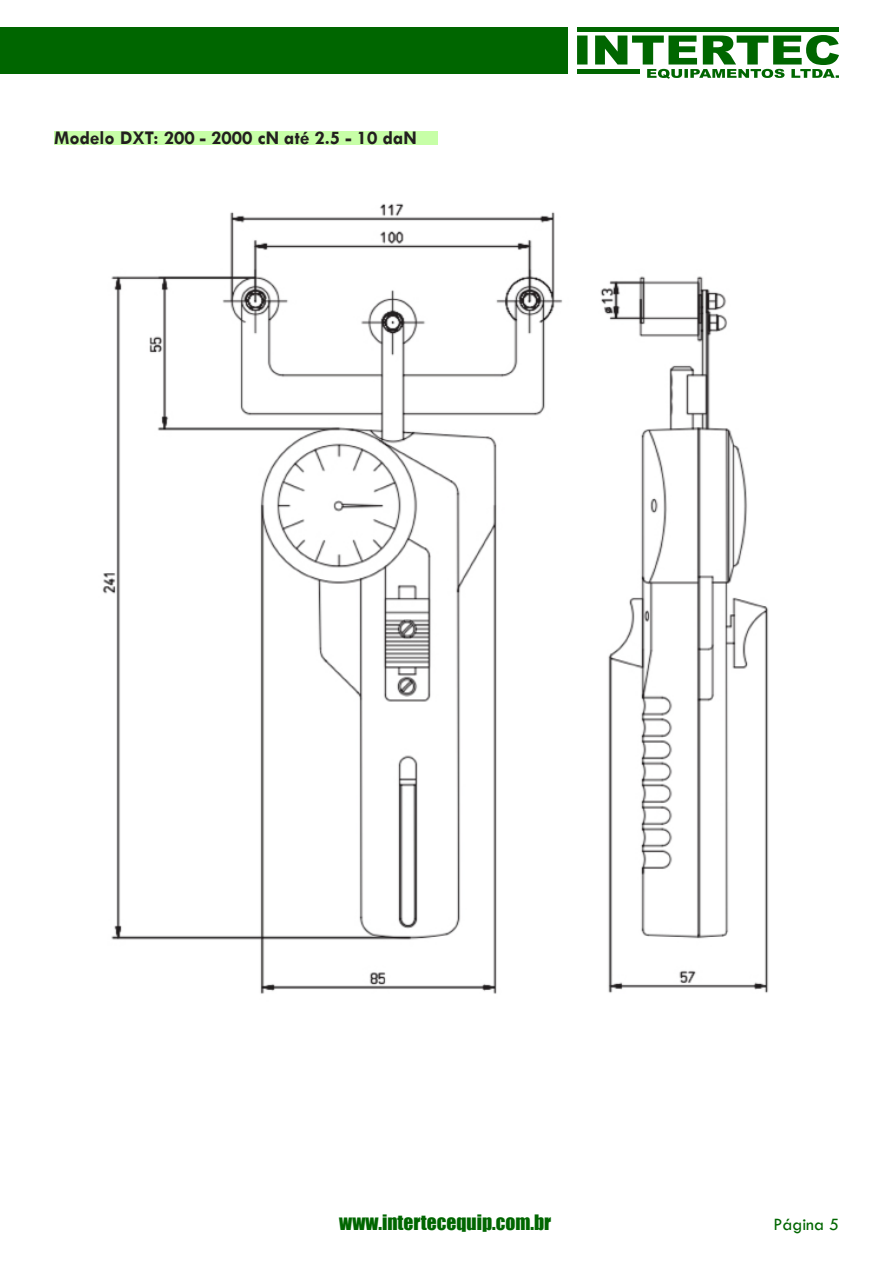
<style>
.page{position:relative;width:893px;height:1263px;background:#fff}
.page>*{position:absolute;margin:0;border:0;box-sizing:border-box;transform-origin:0 0}
.t1{font:700 19.5px "Tw Cen";color:#231f20}
.t2{font:19.5px "Impact";color:#060}
.t3{font:18px "Tw Cen";color:#060}
</style>
<div class="page">
<svg style="left:577px;top:35px;width:262px;height:44px"></svg>
<hr style="left:577px;top:27px;width:261px;height:4px;background:#060">
<hr style="left:577px;top:69px;width:62px;height:4px;background:#060">
<div style="left:0;top:27px;width:568px;height:46px;background:#060"></div>
<div style="left:54px;top:131px;width:384px;height:14px;background:#c7ffa7"></div>
<img style="left:102px;top:203px;width:667px;height:791px">
<p class="t1" style="left:54px;top:127px;width:364px">Modelo DXT: 200 - 2000 cN até 2.5 - 10 daN</p>
<p class="t2" style="left:339px;top:1207px;width:213px">www.intertecequip.com.br</p>
<p class="t3" style="left:773px;top:1214px;width:67px">Página 5</p>
</div>
